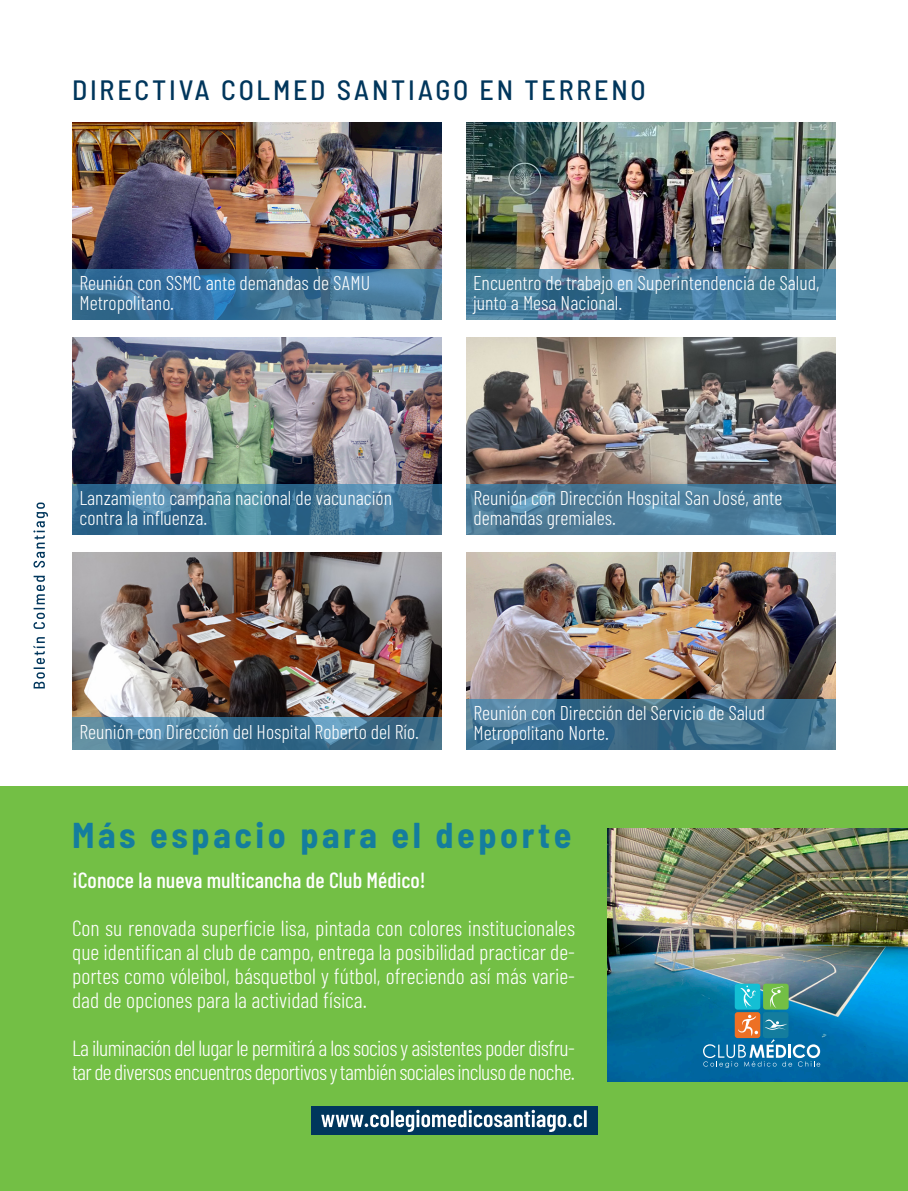
<style>
.page{position:relative;width:908px;height:1191px;background:#fff}
.page>*{position:absolute;margin:0;border:0;box-sizing:border-box;transform-origin:0 0}
.t1{font:700 semi-condensed 36px "Barlow";letter-spacing:.1em;color:#147d9e}
.t2{font:500 semi-condensed 28px "Barlow";letter-spacing:.1em;color:#00365c}
.t3{font:300 22px/24px "Barlow Condensed";letter-spacing:-.025em;color:#fff;text-align:justify}
.t4{font:500 22px "Barlow Condensed";color:#fff}
.t5{font:300 20px/20px "Barlow Condensed";color:#fff}
</style>
<div class="page">
<div style="left:0;top:786px;width:907px;height:405px;background:#73bf45"></div>
<img style="left:466px;top:122px;width:369px;height:147px">
<svg style="left:33px;top:502px;width:15px;height:186px"></svg>
<img style="left:607px;top:828px;width:300px;height:253px">
<div style="left:310px;top:1106px;width:287px;height:28px;background:#00365c"></div>
<svg style="left:321px;top:1109px;width:265px;height:23px"></svg>
<div style="left:734px;top:983px;width:26px;height:26px;background:#14bfd4;border-radius:3px"></div>
<div style="left:762px;top:983px;width:26px;height:26px;background:#73bf45;border-radius:3px"></div>
<div style="left:734px;top:1012px;width:26px;height:26px;background:#ed7024;border-radius:3px"></div>
<div style="left:762px;top:1012px;width:26px;height:26px;background:#147d9e;border-radius:3px"></div>
<svg style="left:740px;top:985px;width:15px;height:23px"></svg>
<svg style="left:770px;top:986px;width:12px;height:22px"></svg>
<svg style="left:702px;top:1014px;width:117px;height:54px"></svg>
<img style="left:466px;top:337px;width:369px;height:147px">
<img style="left:466px;top:552px;width:369px;height:147px">
<img style="left:72px;top:122px;width:370px;height:147px">
<img style="left:72px;top:337px;width:370px;height:147px">
<img style="left:72px;top:552px;width:370px;height:165px">
<svg style="left:72px;top:269px;width:370px;height:51px;background:#3f759c"></svg>
<svg style="left:466px;top:269px;width:369px;height:51px;background:#477d9c"></svg>
<svg style="left:72px;top:484px;width:370px;height:50px;background:#407697"></svg>
<svg style="left:466px;top:484px;width:369px;height:50px;background:#4a7c9a"></svg>
<svg style="left:72px;top:717px;width:370px;height:32px;background:#447795"></svg>
<svg style="left:466px;top:699px;width:369px;height:50px;background:#3f708e"></svg>
<p class="t2" style="left:72px;top:73px;width:575px">DIRECTIVA COLMED SANTIAGO EN TERRENO</p>
<p class="t5" style="left:79px;top:273px;width:292px">Reunión con SSMC ante demandas de SAMU<br>Metropolitano.</p>
<p class="t5" style="left:473px;top:273px;width:348px">Encuentro de trabajo en Superintendencia de Salud, junto a Mesa Nacional.</p>
<p class="t5" style="left:79px;top:487px;width:314px">Lanzamiento campaña nacional de vacunación contra la influenza.</p>
<p class="t5" style="left:473px;top:487px;width:310px">Reunión con Dirección Hospital San José, ante demandas gremiales.</p>
<p class="t5" style="left:79px;top:721px;width:341px">Reunión con Dirección del Hospital Roberto del Río.</p>
<p class="t5" style="left:473px;top:702px;width:293px">Reunión con Dirección del Servicio de Salud<br>Metropolitano Norte.</p>
<p class="t1" style="left:72px;top:813px;width:500px">Más espacio para el deporte</p>
<p class="t4" style="left:72px;top:866px;width:355px">¡Conoce la nueva multicancha de Club Médico!</p>
<p class="t3" style="left:72px;top:915px;width:504px">Con su renovada superficie lisa, pintada con colores institucionales que identifican al club de campo, entrega la posibilidad practicar de&shy;portes como vóleibol, básquetbol y fútbol, ofreciendo así más varie&shy;dad de opciones para la actividad física.</p>
<p class="t3" style="left:72px;top:1035px;width:504px">La iluminación del lugar le permitirá a los socios y asistentes poder disfru&shy;tar de diversos encuentros deportivos y también sociales incluso de noche.</p>
</div>
